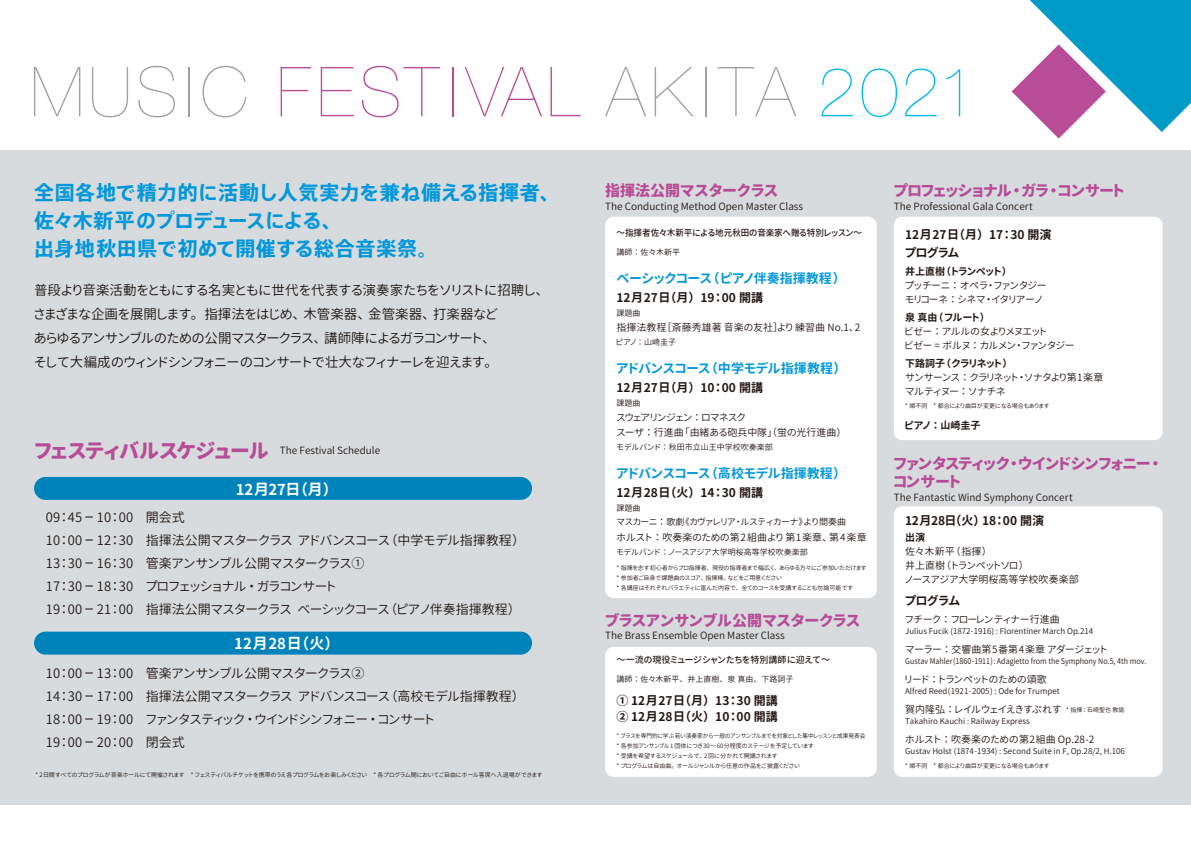
<style>
.page{position:relative;width:1191px;height:842px;background:#fff}
.page>*{position:absolute;margin:0;border:0;box-sizing:border-box;transform-origin:0 0}
.t1{font:200 69px "Helvetica Neue";letter-spacing:.08em;color:#9fa0a0}
.t2{font:700 20px/28px "Axis Std";color:#0097db}
.t3{font:700 20px "Axis Std";letter-spacing:.02em;color:#0097db}
.t4{font:15px "Gen Jyuu Gothic L P Heavy";color:#b84c97}
.t5{font:15px/18px "Gen Jyuu Gothic L P Heavy";letter-spacing:-.02em;color:#b84c97}
.t6{font:15px "Gen Jyuu Gothic L P Bold";color:#fff}
.t7{font:13.5px/24px "Gen Jyuu Gothic L P Normal";color:#221815}
.t8{font:13px/23px "Gen Jyuu Gothic L P Normal";color:#221815;text-align:justify}
.t9{font:13px "Gen Jyuu Gothic L P Bold";color:#0097db}
.t10{font:12px/18px "Gen Jyuu Gothic L P Bold";color:#221815}
.t11{font:10px/14px "Gen Jyuu Gothic L P Normal";color:#221815}
.t12{font:10px "Gen Jyuu Gothic L P Bold";color:#221815}
.t13{font:10px/15px "Gen Jyuu Gothic L P Normal";letter-spacing:-.02em;color:#221815}
.t14{font:9px "Gen Jyuu Gothic L P Medium";color:#221815;scale:.95 1}
.t15{font:9px "Gen Jyuu Gothic L P Normal";color:#221815}
.t16{font:9px "Gen Jyuu Gothic L P Medium";color:#221815}
.t17{font:8px "Gen Jyuu Gothic L P Normal";color:#221815}
.t18{font:8px "Gen Jyuu Gothic L P Normal";color:#221815;scale:.9 1}
.t19{font:6px/10px "Gen Jyuu Gothic L P Normal";color:#221815}
.t20{font:6px/10px "Gen Jyuu Gothic L P Normal";color:#221815;scale:.95 1}
.s1{color:#b84c97}
.s2{color:#00b9ef}
.s3{font-family:"Gen Jyuu Gothic L P Heavy";font-size:20px;color:#b84c97}
.s4{font-size:6px}
</style>
<div class="page">
<div style="left:0;top:150px;width:1191px;height:655px;background:#d8dbdd"></div>
<div style="left:893px;top:217px;width:269px;height:223px;background:#fff;border-radius:9px"></div>
<div style="left:605px;top:217px;width:271px;height:381px;background:#fff;border-radius:9px"></div>
<div style="left:605px;top:647px;width:271px;height:130px;background:#fff;border-radius:9px"></div>
<div style="left:893px;top:506px;width:269px;height:271px;background:#fff;border-radius:9px"></div>
<div style="left:34px;top:632px;width:498px;height:23px;background:#0082ba;border-radius:11px"></div>
<div style="left:34px;top:477px;width:498px;height:23px;background:#0082ba;border-radius:11px"></div>
<svg style="left:1011px;top:0;width:180px;height:139px"></svg>
<h1 class="t1" style="left:30px;top:38px;width:948px">MUSIC <span class="s1">FESTIVAL</span> AKITA <span class="s2">2021</span></h1>
<h2 class="t3" style="left:34px;top:177px;width:527px">全国各地で精力的に活動し人気実力を兼ね備える指揮者、</h2>
<h2 class="t2" style="left:34px;top:206px;width:405px">佐々木新平のプロデュースによる、<br>出身地秋田県で初めて開催する総合音楽祭。</h2>
<h3 class="t7" style="left:34px;top:278px;width:510px">普段より音楽活動をともにする名実ともに世代を代表する演奏家たちをソリストに招聘し、さまざまな企画を展開します。指揮法をはじめ、木管楽器、金管楽器、打楽器など<br>あらゆるアンサンブルのための公開マスタークラス、講師陣によるガラコンサート、<br>そして大編成のウィンドシンフォニーのコンサートで壮大なフィナーレを迎えます。</h3>
<p class="t11" style="left:35px;top:444px;width:347px"><span class="s3">フェスティバルスケジュール</span> The Festival Schedule</p>
<h3 class="t6" style="left:236px;top:478px;width:96px">12月27日（月）</h3>
<h3 class="t8" style="left:46px;top:505px;width:89px">09：45 ー 10：00<br>10：00 ー 12：30<br>13：30 ー 16：30<br>17：30 ー 18：30<br>19：00 ー 21：00</h3>
<h3 class="t8" style="left:146px;top:505px;width:374px;text-align:left">開会式<br>指揮法公開マスタークラス アドバンスコース（中学モデル指揮教程）管楽アンサンブル公開マスタークラス①<br>プロフェッショナル・ガラコンサート<br>指揮法公開マスタークラス ベーシックコース（ピアノ伴奏指揮教程）</h3>
<h3 class="t6" style="left:234px;top:633px;width:99px">12月28日（火）</h3>
<h3 class="t8" style="left:46px;top:661px;width:89px">10：00 ー 13：00<br>14：30 ー 17：00<br>18：00 ー 19：00<br>19：00 ー 20：00</h3>
<h3 class="t8" style="left:146px;top:661px;width:374px;text-align:left">管楽アンサンブル公開マスタークラス②<br>指揮法公開マスタークラス アドバンスコース（高校モデル指揮教程）ファンタスティック・ウインドシンフォニー・コンサート<br>閉会式</h3>
<p class="t19" style="left:35px;top:769px;width:508px">* 2日間すべてのプログラムが音楽ホールにて開催されます　* フェスティバルチケットを携帯のうえ各プログラムをお楽しみください　* 各プログラム間においてご自由にホール客席へ入退場ができます</p>
<h3 class="t4" style="left:605px;top:179px;width:174px">指揮法公開マスタークラス</h3>
<p class="t11" style="left:605px;top:199px;width:199px">The Conducting Method Open Master Class</p>
<p class="t14" style="left:616px;top:226px;width:260px">～指揮者佐々木新平による地元秋田の音楽家へ贈る特別レッスン～</p>
<p class="t17" style="left:616px;top:247px;width:65px">講師：佐々木新平</p>
<h3 class="t9" style="left:616px;top:268px;width:224px">ベーシックコース（ピアノ伴奏指揮教程）</h3>
<p class="t10" style="left:616px;top:288px;width:148px">12月27日（月） 19：00 開講</p>
<p class="t17" style="left:616px;top:308px;width:25px">課題曲</p>
<p class="t11" style="left:616px;top:320px;width:245px">指揮法教程［斎藤秀雄著 音楽の友社］より 練習曲 No.1、2</p>
<p class="t17" style="left:616px;top:337px;width:61px">ピアノ：山崎圭子</p>
<h3 class="t9" style="left:616px;top:358px;width:225px">アドバンスコース（中学モデル指揮教程）</h3>
<p class="t10" style="left:616px;top:378px;width:148px">12月27日（月） 10：00 開講</p>
<p class="t17" style="left:616px;top:398px;width:25px">課題曲</p>
<p class="t13" style="left:616px;top:410px;width:227px">スウェアリンジェン：ロマネスク<br>スーザ：行進曲「由緒ある砲兵中隊」（蛍の光行進曲）</p>
<p class="t17" style="left:616px;top:442px;width:158px">モデルバンド：秋田市立山王中学校吹奏楽部</p>
<h3 class="t9" style="left:616px;top:463px;width:224px">アドバンスコース（高校モデル指揮教程）</h3>
<p class="t10" style="left:616px;top:483px;width:148px">12月28日（火） 14：30 開講</p>
<p class="t17" style="left:616px;top:503px;width:25px">課題曲</p>
<p class="t15" style="left:616px;top:515px;width:231px">マスカーニ：歌劇《カヴァレリア・ルスティカーナ》より間奏曲</p>
<p class="t11" style="left:616px;top:530px;width:252px">ホルスト：吹奏楽のための第2組曲より 第1楽章、第4楽章</p>
<p class="t17" style="left:616px;top:547px;width:193px">モデルバンド：ノースアジア大学明桜高等学校吹奏楽部</p>
<p class="t19" style="left:616px;top:562px;width:252px">* 指揮を志す初心者からプロ指揮者、現役の指導者まで幅広く、あらゆる方々にご参加いただけます* 参加者ご自身で課題曲のスコア、指揮棒、などをご用意ください<br>* 各講座はそれぞれバラエティに富んだ内容で、全てのコースを受講することも勿論可能です</p>
<h3 class="t4" style="left:605px;top:609px;width:256px">ブラスアンサンブル公開マスタークラス</h3>
<p class="t11" style="left:605px;top:628px;width:181px">The Brass Ensemble Open Master Class</p>
<p class="t16" style="left:616px;top:653px;width:215px">～一流の現役ミュージシャンたちを特別講師に迎えて～</p>
<p class="t17" style="left:616px;top:673px;width:178px">講師：佐々木新平、井上直樹、泉 真由、下路詞子</p>
<p class="t10" style="left:616px;top:693px;width:163px;line-height:16px">① 12月27日（月） 13：30 開講<br>② 12月28日（火） 10：00 開講</p>
<p class="t20" style="left:616px;top:730px;width:264px">* ブラスを専門的に学ぶ若い演奏家から一般のアンサンブルまでを対象とした集中レッスンと成果発表会* 各参加アンサンブル1団体につき30～60分程度のステージを予定しています<br>* 受講を希望するスケジュールで、 2回に分かれて開講されます<br>* プログラムは自由曲。オールジャンルから任意の作品をご披露ください</p>
<h3 class="t4" style="left:893px;top:180px;width:232px">プロフェッショナル・ガラ・コンサート</h3>
<p class="t11" style="left:893px;top:199px;width:140px">The Professional Gala Concert</p>
<p class="t10" style="left:905px;top:225px;width:148px">12月27日（月） 17：30 開演プログラム</p>
<p class="t12" style="left:905px;top:264px;width:103px">井上直樹（トランペット）</p>
<p class="t11" style="left:905px;top:278px;width:143px">プッチーニ：オペラ・ファンタジーモリコーネ：シネマ・イタリアーノ</p>
<p class="t12" style="left:905px;top:310px;width:81px">泉 真由（フルート）</p>
<p class="t11" style="left:905px;top:324px;width:171px">ビゼー：アルルの女よりメヌエット<br>ビゼー = ボルヌ：カルメン・ファンタジー</p>
<p class="t12" style="left:905px;top:356px;width:104px">下路詞子（クラリネット）</p>
<p class="t11" style="left:905px;top:370px;width:200px">サンサーンス：クラリネット・ソナタより第1楽章マルティヌー：ソナチネ</p>
<p class="t19" style="left:905px;top:400px;width:146px">* 順不同　* 都合により曲目が変更になる場合もあります</p>
<p class="t12" style="left:905px;top:418px;width:77px">ピアノ：山崎圭子</p>
<h3 class="t5" style="left:893px;top:454px;width:267px">ファンタスティック・ウインドシンフォニー・コンサート</h3>
<p class="t11" style="left:893px;top:490px;width:180px">The Fantastic Wind Symphony Concert</p>
<p class="t10" style="left:905px;top:511px;width:140px">12月28日（火） 18：00 開演</p>
<p class="t12" style="left:905px;top:530px;width:21px">出演</p>
<p class="t11" style="left:905px;top:544px;width:175px">佐々木新平（指揮）<br>井上直樹（トランペットソロ）<br>ノースアジア大学明桜高等学校吹奏楽部</p>
<p class="t10" style="left:905px;top:591px;width:57px">プログラム</p>
<p class="t11" style="left:905px;top:612px;width:156px">フチーク：フローレンティナー行進曲</p>
<p class="t17" style="left:905px;top:625px;width:190px">Julius Fucik (1872-1916) : Florentiner March Op.214</p>
<p class="t11" style="left:905px;top:642px;width:204px">マーラー：交響曲第5番第4楽章 アダージェット</p>
<p class="t18" style="left:905px;top:655px;width:269px">Gustav Mahler(1860-1911): Adagietto from the Symphony No.5, 4th mov.</p>
<p class="t11" style="left:905px;top:672px;width:143px">リード：トランペットのための頌歌</p>
<p class="t17" style="left:905px;top:685px;width:156px">Alfred Reed(1921-2005) : Ode for Trumpet</p>
<p class="t11" style="left:905px;top:702px;width:221px">賀内隆弘：レイルウェイえきすぷれす <span class="s4">* 指揮：石崎聖也 教諭</span></p>
<p class="t17" style="left:905px;top:715px;width:126px">Takahiro Kauchi : Railway Express</p>
<p class="t11" style="left:905px;top:732px;width:191px">ホルスト：吹奏楽のための第2組曲 Op.28-2</p>
<p class="t17" style="left:905px;top:745px;width:221px">Gustav Holst (1874-1934) : Second Suite in F, Op.28/2, H.106</p>
<p class="t19" style="left:905px;top:760px;width:146px">* 順不同　* 都合により曲目が変更になる場合もあります</p>
</div>
